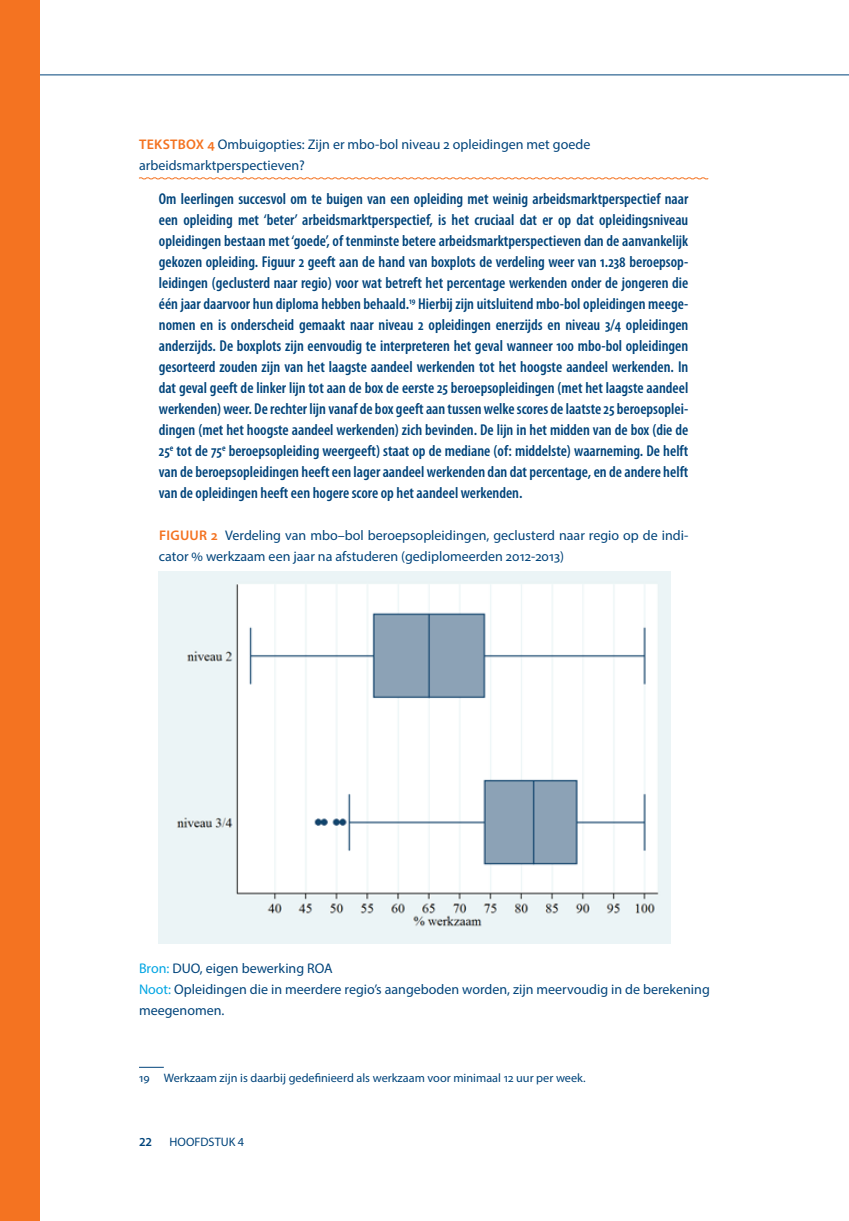
<style>
.page{position:relative;width:849px;height:1221px;background:#fff}
.page>*{position:absolute;margin:0;border:0;box-sizing:border-box;transform-origin:0 0}
.t1{font:600 condensed 15.75px/21px "Myriad Pro";color:#00447b;text-align:justify}
.t2{font:14px/21px "Myriad Pro";color:#00447b}
.t3{font:12.25px "Myriad Pro";color:#00447b}
.t4{font:600 12.25px "Myriad Pro";color:#00447b}
.s1{font-weight:600;color:#f47321}
.s2{color:#00a5e3}
</style>
<div class="page">
<div style="left:0;top:0;width:40px;height:1220px;background:#f47321"></div>
<svg style="left:139px;top:177px;width:569px;height:3px"></svg>
<img style="left:159px;top:571px;width:511px;height:372px">
<svg style="left:139px;top:1066px;width:25px;height:1px"></svg>
<p class="t2" style="left:139px;top:134px;width:452px"><span class="s1">TEKSTBOX 4</span> Ombuigopties: Zijn er mbo-bol niveau 2 opleidingen met goede arbeidsmarktperspectieven?</p>
<p class="t1" style="left:159px;top:188px;width:531px">Om leerlingen succesvol om te buigen van een opleiding met weinig arbeidsmarktperspectief naar een opleiding met ‘beter’ arbeidsmarktperspectief, is het cruciaal dat er op dat opleidingsniveau opleidingen bestaan met ‘goede’, of tenminste betere arbeidsmarktperspectieven dan de aanvankelijk gekozen opleiding. Figuur 2 geeft aan de hand van boxplots de verdeling weer van 1.238 beroepsop&shy;leidingen (geclusterd naar regio) voor wat betreft het percentage werkenden onder de jongeren die één jaar daarvoor hun diploma hebben behaald.<sup>19</sup> Hierbij zijn uitsluitend mbo-bol opleidingen meege&shy;nomen en is onderscheid gemaakt naar niveau 2 opleidingen enerzijds en niveau 3/4 opleidingen anderzijds. De boxplots zijn eenvoudig te interpreteren het geval wanneer 100 mbo-bol opleidingen gesorteerd zouden zijn van het laagste aandeel werkenden tot het hoogste aandeel werkenden. In dat geval geeft de linker lijn tot aan de box de eerste 25 beroepsopleidingen (met het laagste aandeel werkenden) weer. De rechter lijn vanaf de box geeft aan tussen welke scores de laatste 25 beroepsoplei&shy;dingen (met het hoogste aandeel werkenden) zich bevinden. De lijn in het midden van de box (die de 25<sup>e</sup> tot de 75<sup>e</sup> beroepsopleiding weergeeft) staat op de mediane (of: middelste) waarneming. De helft van de beroepsopleidingen heeft een lager aandeel werkenden dan dat percentage, en de andere helft van de opleidingen heeft een hogere score op het aandeel werkenden.</p>
<p class="t2" style="left:159px;top:524px;width:531px"><span class="s1">FIGUUR 2</span> Verdeling van mbo–bol beroepsopleidingen, geclusterd naar regio op de indi&shy;cator % werkzaam een jaar na afstuderen (gediplomeerden 2012-2013)</p>
<p class="t2" style="left:139px;top:957px;width:572px"><span class="s2">Bron:</span> DUO, eigen bewerking ROA<br><span class="s2">Noot:</span> Opleidingen die in meerdere regio’s aangeboden worden, zijn meervoudig in de berekening meegenomen.</p>
<p class="t3" style="left:139px;top:1070px;width:448px">19 Werkzaam zijn is daarbij gedefinieerd als werkzaam voor minimaal 12 uur per week.</p>
<p class="t4" style="left:139px;top:1133px;width:15px">22</p>
<p class="t3" style="left:169px;top:1134px;width:76px">HOOFDSTUK 4</p>
</div>
